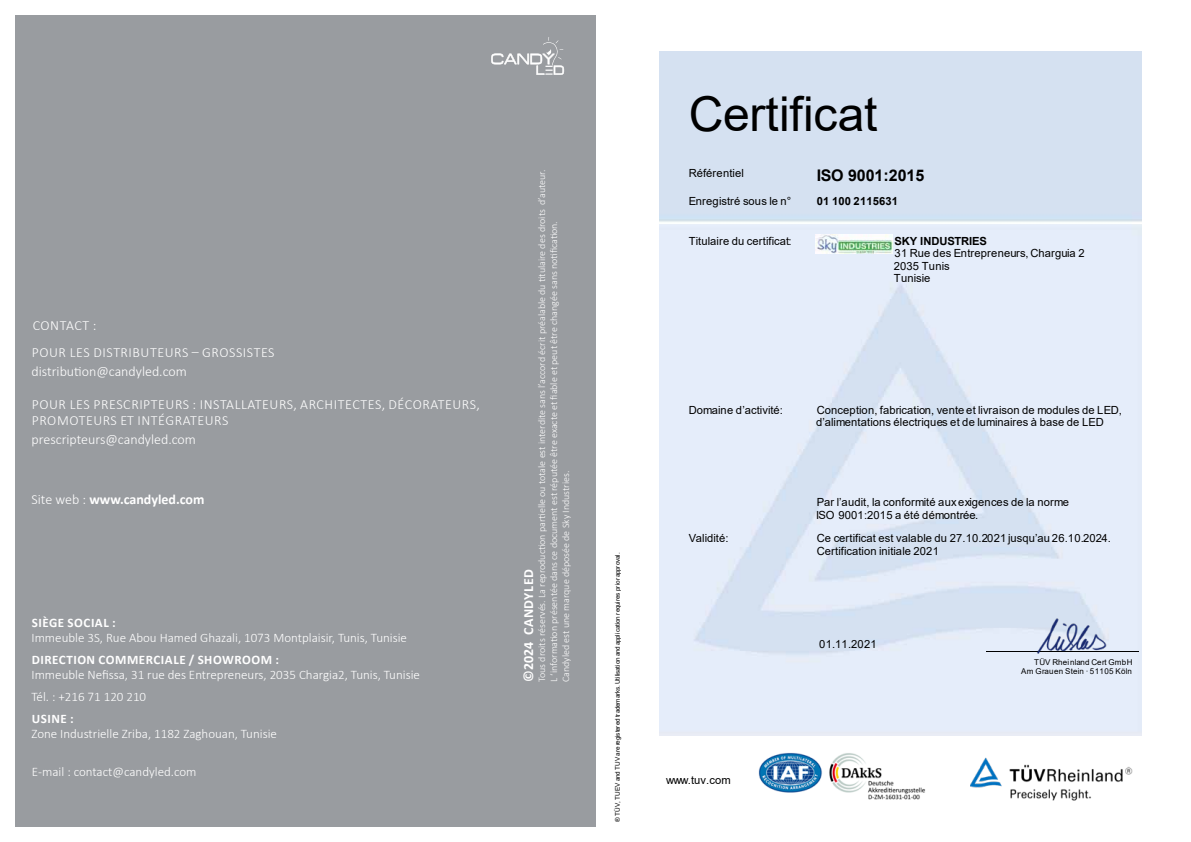
<style>
.page{position:relative;width:1191px;height:842px;background:#fff}
.page>*{position:absolute;margin:0;border:0;box-sizing:border-box;transform-origin:0 0}
.t1{font:48px "Arial";letter-spacing:-.005em;color:#000}
.t2{font:700 16px "Arial";letter-spacing:-.005em;color:#000}
.t3{font:300 14px/16.8px "Calibri";letter-spacing:.04em;color:#fff}
.t4{font:300 14px "Calibri";color:#fff}
.t5{font:700 14px "Calibri";color:#fff}
.t6{font:700 14px "Calibri";letter-spacing:.02em;color:#fff}
.t7{font:300 13px/21.6px "Calibri";color:#fff}
.t8{font:700 13px "Calibri";letter-spacing:.04em;color:#fff}
.t9{font:11.2px/12.4px "Arial";letter-spacing:.015em;color:#000}
.t10{font:700 11.2px "Arial";letter-spacing:.005em;color:#000}
.t11{font:11.2px "Arial";letter-spacing:-.01em;color:#000}
.t12{font:300 10px/12px "Calibri";color:#fff}
.t13{font:8px/8.8px "Arial";letter-spacing:.045em;color:#000;text-align:right}
.t14{font:6.4px "Arial";letter-spacing:-.055em;color:#000}
.s1{font-weight:300}
</style>
<div class="page">
<div style="left:0;top:0;width:595px;height:842px;background:#999ca0"></div>
<div style="left:0;top:0;width:14px;height:842px;background:#fff"></div>
<div style="left:0;top:0;width:1191px;height:14px;background:#fff"></div>
<div style="left:0;top:828px;width:1191px;height:14px;background:#fff"></div>
<svg style="left:491px;top:37px;width:73px;height:38px"></svg>
<img style="left:659px;top:52px;width:483px;height:683px">
<hr style="left:986px;top:651px;width:152px;height:1px;background:#000">
<img style="left:816px;top:234px;width:76px;height:20px">
<img style="left:758px;top:752px;width:168px;height:48px">
<img style="left:970px;top:757px;width:163px;height:44px">
<img style="left:1008px;top:618px;width:124px;height:45px">
<p class="t3" style="left:33px;top:317px;width:65px">contact :</p>
<p class="t3" style="left:32px;top:344px;width:244px">POur les Distributeurs – Grossistes</p>
<p class="t4" style="left:32px;top:363px;width:157px">distribution@candyled.com</p>
<p class="t3" style="left:32px;top:395px;width:449px">Pour les Prescripteurs : I nstallateurs, architectes, Décorateurs, promoteurs ET intégrateurs</p>
<p class="t4" style="left:32px;top:430px;width:166px">prescripteurs@candyled.com</p>
<p class="t5" style="left:32px;top:489px;width:174px"><span class="s1">Site web :</span> WWW.CANDYLED.COM</p>
<p class="t8" style="left:32px;top:613px;width:85px">SIÈGE SOCIAL :</p>
<p class="t7" style="left:32px;top:627px;width:377px">I mmeuble 3S, Rue Abou Hamed Ghazali, 1073 Montplaisir, Tunis, Tunisie</p>
<p class="t8" style="left:32px;top:650px;width:249px">DIRECTION COMMERCIALE / SHOWROOM :</p>
<p class="t7" style="left:32px;top:664px;width:390px">I mmeuble Nefissa, 31 rue des Entrepreneurs, 2035 Chargia2, Tunis, Tunisie<br>Tél. : +216 71 120 210</p>
<p class="t8" style="left:32px;top:709px;width:43px">USINE :</p>
<p class="t7" style="left:32px;top:723px;width:247px">Zone I ndustrielle Zriba, 1182 Zaghouan, Tunisie</p>
<p class="t7" style="left:32px;top:760px;width:166px">E-mail : contact@candyled.com</p>
<p class="t12" style="left:536px;top:682px;width:514px;rotate:-90deg">Tous droits réservés. La reproduction partielle ou totale est interdite sans l’accord écrit préalable du titulaire des droits d’auteur.<br>L ‘information présentée dans ce document est réputée être exacte et fiable et peut être changée sans notification.<br>Candyled est une marque déposée de Sky I ndustries.</p>
<p class="t6" style="left:519px;top:682px;width:113px;rotate:-90deg">©2024 CANDYLED</p>
<p class="t14" style="left:613px;top:822px;width:271px;rotate:-90deg">® TÜV, TUEV and TUV are registered trademarks. Utilisation and application requires prior approval.</p>
<h1 class="t1" style="left:688px;top:81px;width:190px">Certificat</h1>
<p class="t9" style="left:688px;top:167px;width:57px">Référentiel</p>
<h2 class="t2" style="left:817px;top:164px;width:109px">ISO 9001:2015</h2>
<p class="t9" style="left:688px;top:194px;width:104px">Enregistré sous le n°</p>
<p class="t10" style="left:817px;top:193px;width:83px">01 100 2115631</p>
<p class="t9" style="left:688px;top:235px;width:104px">Titulaire du certificat:</p>
<p class="t10" style="left:894px;top:233px;width:94px">SKY INDUSTRIES</p>
<p class="t9" style="left:894px;top:247px;width:192px">31 Rue des Entrepreneurs, Charguia 2<br>2035 Tunis<br>Tunisie</p>
<p class="t9" style="left:688px;top:403px;width:96px">Domaine d’activité:</p>
<p class="t9" style="left:816px;top:403px;width:307px;line-height:12.8px">Conception, fabrication, vente et livraison de modules de LED, d’alimentations électriques et de luminaires à base de LED</p>
<p class="t9" style="left:816px;top:495px;width:254px;line-height:13.6px">Par l’audit, la conformité aux exigences de la norme<br>ISO 9001:2015 a été démontrée.</p>
<p class="t11" style="left:688px;top:530px;width:41px">Validité:</p>
<p class="t9" style="left:817px;top:531px;width:296px;line-height:13.6px">Ce certificat est valable du 27.10.2021 jusqu’au 26.10.2024.<br>Certification initiale 2021</p>
<p class="t9" style="left:666px;top:774px;width:66px">www.tuv.com</p>
<p class="t9" style="left:819px;top:638px;width:59px">01.11.2021</p>
<p class="t13" style="left:1021px;top:658px;width:113px">TÜV Rheinland Cert GmbH<br>Am Grauen Stein · 51105 Köln</p>
</div>
